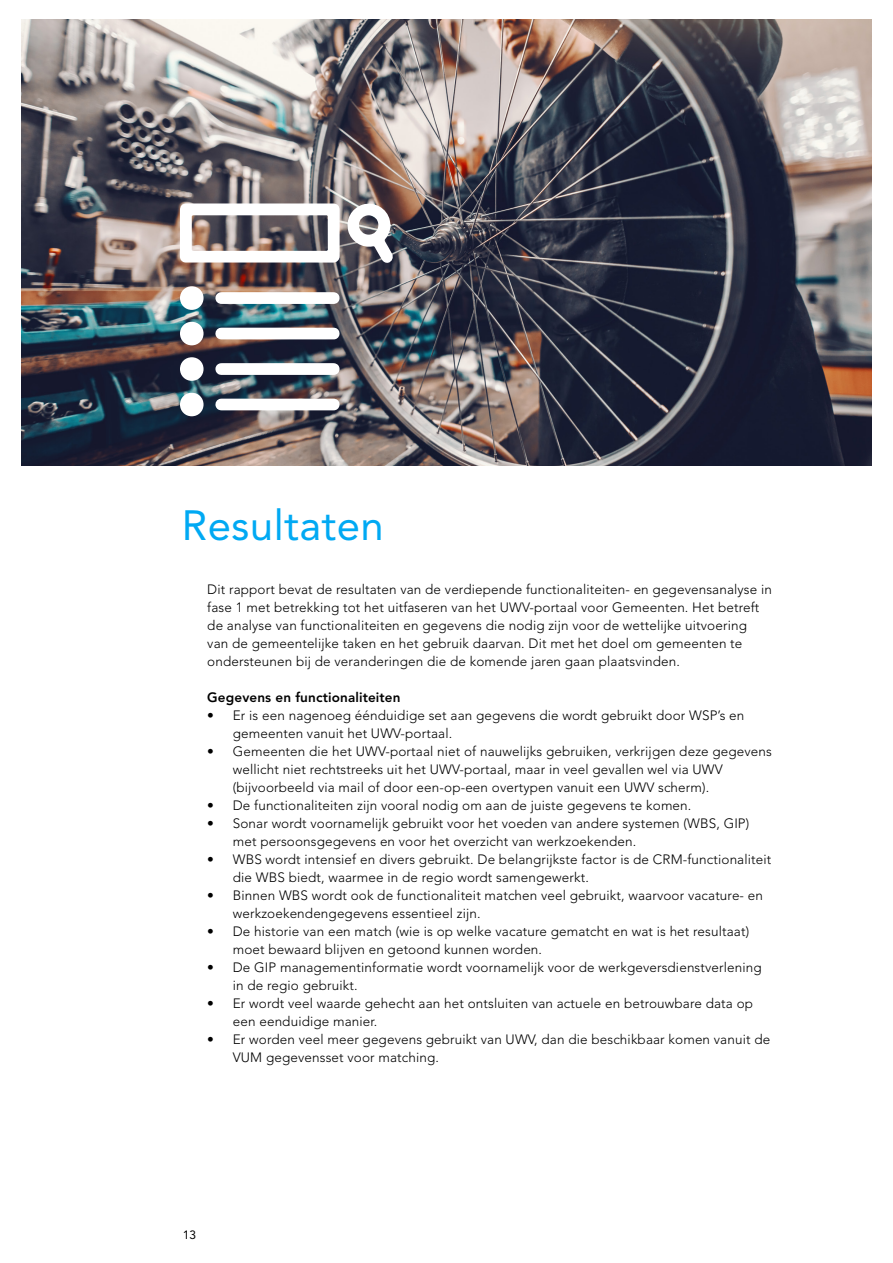
<style>
.page{position:relative;width:893px;height:1263px;background:#fff}
.page>*{position:absolute;margin:0;border:0;box-sizing:border-box;transform-origin:0 0}
.t1{font:42px "Avenir LT Std";letter-spacing:.01em;color:#00a9f3}
.t2{font:300 13.5px/18px "Avenir LT Std";letter-spacing:.01em;color:#000}
.t3{font:800 13.5px "Avenir LT Std";letter-spacing:.01em;color:#000}
.t4{font:12px "Avenir LT Std";color:#000}
</style>
<div class="page">
<img style="left:21px;top:19px;width:851px;height:447px">
<svg style="left:215px;top:292px;width:125px;height:12px"></svg>
<svg style="left:215px;top:363px;width:125px;height:12px"></svg>
<svg style="left:215px;top:399px;width:125px;height:11px"></svg>
<svg style="left:215px;top:328px;width:125px;height:11px"></svg>
<svg style="left:180px;top:201px;width:214px;height:62px"></svg>
<div style="left:180px;top:393px;width:24px;height:23px;background:#fff;border-radius:50%"></div>
<div style="left:180px;top:357px;width:24px;height:24px;background:#fff;border-radius:50%"></div>
<div style="left:180px;top:286px;width:24px;height:24px;background:#fff;border-radius:50%"></div>
<div style="left:180px;top:322px;width:24px;height:23px;background:#fff;border-radius:50%"></div>
<h1 class="t1" style="left:182px;top:501px;width:204px">Resultaten</h1>
<p class="t2" style="left:207px;top:580px;width:566px">Dit rapport bevat de resultaten van de verdiepende functionaliteiten- en gegevensanalyse in fase 1 met betrekking tot het uitfaseren van het UWV-portaal voor Gemeenten. Het betreft de analyse van functionaliteiten en gegevens die nodig zijn voor de wettelijke uitvoering<br>van de gemeentelijke taken en het gebruik daarvan. Dit met het doel om gemeenten te ondersteunen bij de veranderingen die de komende jaren gaan plaatsvinden.</p>
<p class="t3" style="left:207px;top:689px;width:195px">Gegevens en functionaliteiten</p>
<p class="t2" style="left:233px;top:706px;width:513px;text-indent:-26px">• Er is een nagenoeg éénduidige set aan gegevens die wordt gebruikt door WSP’s en gemeenten vanuit het UWV-portaal.</p>
<p class="t2" style="left:233px;top:742px;width:541px;text-indent:-26px">• Gemeenten die het UWV-portaal niet of nauwelijks gebruiken, verkrijgen deze gegevens wellicht niet rechtstreeks uit het UWV-portaal, maar in veel gevallen wel via UWV (bijvoorbeeld via mail of door een-op-een overtypen vanuit een UWV scherm).</p>
<p class="t2" style="left:207px;top:796px;width:486px">• De functionaliteiten zijn vooral nodig om aan de juiste gegevens te komen.</p>
<p class="t2" style="left:233px;top:814px;width:518px;text-indent:-26px">• Sonar wordt voornamelijk gebruikt voor het voeden van andere systemen (WBS, GIP) met persoonsgegevens en voor het overzicht van werkzoekenden.</p>
<p class="t2" style="left:233px;top:850px;width:540px;text-indent:-26px">• WBS wordt intensief en divers gebruikt. De belangrijkste factor is de CRM-functionaliteit die WBS biedt, waarmee in de regio wordt samengewerkt.</p>
<p class="t2" style="left:233px;top:886px;width:532px;text-indent:-26px">• Binnen WBS wordt ook de functionaliteit matchen veel gebruikt, waarvoor vacature- en werkzoekendengegevens essentieel zijn.</p>
<p class="t2" style="left:233px;top:922px;width:518px;text-indent:-26px">• De historie van een match (wie is op welke vacature gematcht en wat is het resultaat) moet bewaard blijven en getoond kunnen worden.</p>
<p class="t2" style="left:233px;top:958px;width:530px;text-indent:-26px">• De GIP managementinformatie wordt voornamelijk voor de werkgeversdienstverlening in de regio gebruikt.</p>
<p class="t2" style="left:233px;top:994px;width:522px;text-indent:-26px">• Er wordt veel waarde gehecht aan het ontsluiten van actuele en betrouwbare data op een eenduidige manier.</p>
<p class="t2" style="left:233px;top:1030px;width:539px;text-indent:-26px">• Er worden veel meer gegevens gebruikt van UWV, dan die beschikbaar komen vanuit de<br>VUM gegevensset voor matching.</p>
<p class="t4" style="left:183px;top:1227px;width:15px">13</p>
</div>
